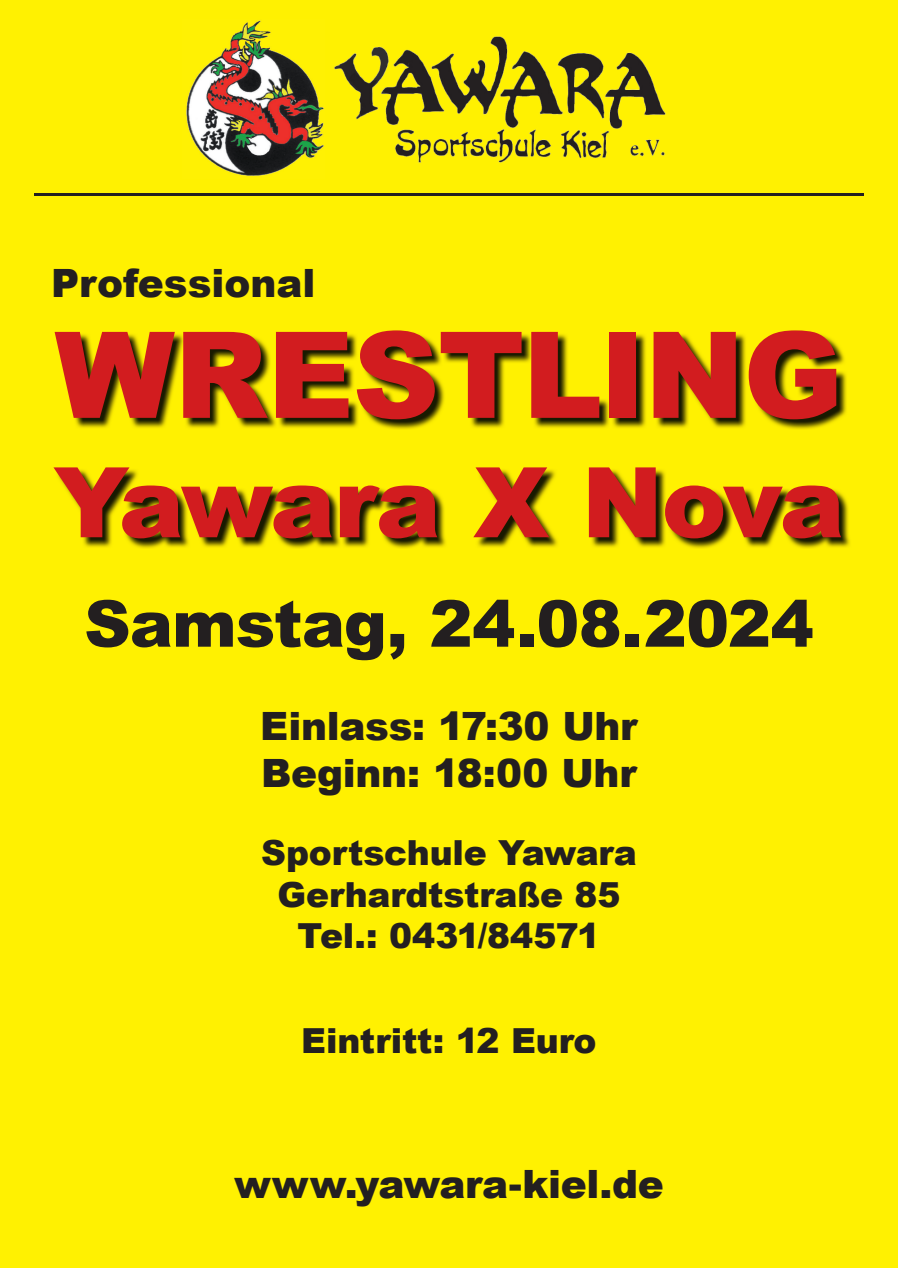
<style>
.page{position:relative;width:898px;height:1268px;background:#fff}
.page>*{position:absolute;margin:0;border:0;box-sizing:border-box;transform-origin:0 0}
.t1{font:900 120px "Arial";letter-spacing:-.01em;color:#d21c1f}
.t2{font:900 97.5px "Arial";letter-spacing:-.03em;color:#d21c1f}
.t3{font:900 64.5px "Arial";letter-spacing:-.01em;color:#231f20}
.t4{font:900 39px/46.8px "Arial";letter-spacing:-.01em;color:#231f20}
.t5{font:900 34.5px/41.4px "Arial";letter-spacing:-.005em;color:#231f20;text-align:center}
</style>
<div class="page">
<div style="left:0;top:0;width:897px;height:1267px;background:#fff101"></div>
<img style="left:58px;top:333px;width:788px;height:96px">
<img style="left:57px;top:470px;width:793px;height:78px">
<img style="left:186px;top:20px;width:138px;height:156px">
<img style="left:334px;top:36px;width:332px;height:127px">
<hr style="left:34px;top:193px;width:829px;height:3px;background:#231f20">
<p class="t4" style="left:51px;top:258px;width:266px">Professional</p>
<h1 class="t1" style="left:55px;top:288px;width:789px">WRESTLING</h1>
<h2 class="t2" style="left:53px;top:431px;width:792px">Yawara X Nova</h2>
<h3 class="t3" style="left:84px;top:576px;width:730px">Samstag, 24.08.2024</h3>
<p class="t4" style="left:260px;top:701px;width:378px">Einlass: 17:30 Uhr<br>Beginn: 18:00 Uhr</p>
<p class="t5" style="left:261px;top:830px;width:377px">Sportschule Yawara<br>Gerhardtstraße 85<br>Tel.: 0431/84571</p>
<p class="t5" style="left:301px;top:1018px;width:297px">Eintritt: 12 Euro</p>
<p class="t4" style="left:234px;top:1159px;width:431px">www.yawara-kiel.de</p>
</div>
